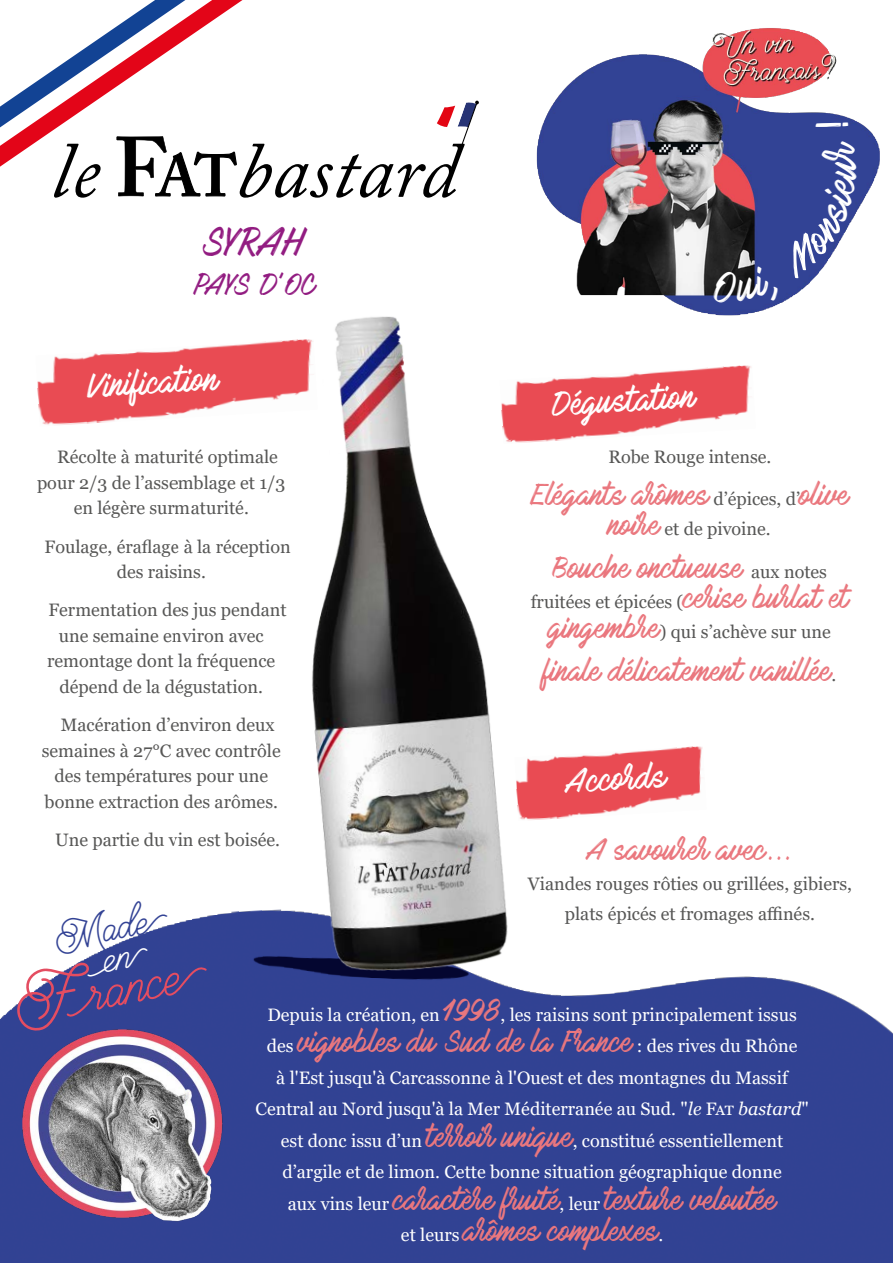
<style>
.page{position:relative;width:893px;height:1263px;background:#fff}
.page>*{position:absolute;margin:0;border:0;box-sizing:border-box;transform-origin:0 0}
.t1{font:51px "Brayden Script";color:#e44d61}
.t2{font:37.5px "Brayden Script";color:#334395}
.t3{font:36px "Mark My Words";letter-spacing:-.03em;color:#921c81}
.t4{font:30px "Mark My Words";color:#fff}
.t5{font:27px/31.5px "Mark My Words";color:#ea777e;text-align:center}
.t6{font:27px "Mark My Words";letter-spacing:-.07em;color:#921c81}
.t7{font:18px/30px "Georgia";color:#575756;text-align:center}
.t8{font:18px/31.5px "Georgia";color:#fff;text-align:center}
.s1{font-family:"Georgia";font-size:18px;color:#575756}
.s2{font-family:"Mark My Words";font-size:27px;color:#ea777e}
.s3{font-size:64.5px}
.s4{font-family:"Georgia";font-size:18px;color:#fff}
.s5{font-style:italic}
</style>
<div class="page">
<img style="left:0;top:927px;width:893px;height:336px">
<img style="left:22px;top:1029px;width:203px;height:194px">
<img style="left:537px;top:28px;width:283px;height:287px">
<img style="left:37px;top:351px;width:123px;height:74px">
<img style="left:631px;top:365px;width:120px;height:68px">
<img style="left:631px;top:746px;width:72px;height:62px">
<img style="left:160px;top:275px;width:471px;height:724px">
<svg style="left:0;top:0;width:479px;height:198px"></svg>
<svg style="left:712px;top:112px;width:144px;height:191px;background:#4e528a"></svg>
<svg style="left:85px;top:947px;width:65px;height:32px;background:#404f9a"></svg>
<h3 class="t3" style="left:203px;top:222px;width:105px">SYRAH</h3>
<h3 class="t6" style="left:194px;top:269px;width:122px">PAYS D'OC</h3>
<h3 class="t4" style="left:86px;top:370px;width:133px;rotate:-4deg">Vinification</h3>
<h3 class="t4" style="left:550px;top:389px;width:146px;rotate:-4deg">Dégustation</h3>
<p class="t7" style="left:608px;top:442px;width:165px">Robe Rouge intense.</p>
<h3 class="t5" style="left:531px;top:480px;width:320px">Elégants arômes <span class="s1">d’épices, d’</span>olive</h3>
<p class="t7" style="left:57px;top:442px;width:222px">Récolte à maturité optimale</p>
<p class="t7" style="left:37px;top:468px;width:250px">pour 2/3 de l’assemblage et 1/3</p>
<p class="t7" style="left:74px;top:493px;width:177px">en légère surmaturité.</p>
<p class="t7" style="left:117px;top:534px;width:176px;line-height:25.5px;text-align:left;text-indent:-72px">Foulage, éraflage à la réception des raisins.</p>
<p class="t7" style="left:49px;top:595px;width:240px">Fermentation des jus pendant</p>
<p class="t7" style="left:59px;top:621px;width:206px">une semaine environ avec</p>
<p class="t7" style="left:47px;top:646px;width:230px">remontage dont la fréquence</p>
<p class="t7" style="left:59px;top:672px;width:205px">dépend de la dégustation.</p>
<p class="t7" style="left:61px;top:710px;width:215px">Macération d’environ deux</p>
<p class="t7" style="left:42px;top:736px;width:240px">semaines à 27°C avec contrôle</p>
<p class="t7" style="left:54px;top:761px;width:215px">des températures pour une</p>
<p class="t7" style="left:45px;top:787px;width:235px">bonne extraction des arômes.</p>
<p class="t7" style="left:55px;top:825px;width:226px">Une partie du vin est boisée.</p>
<p class="t7" style="left:609px;top:514px;width:163px"><span class="s2">noire</span> et de pivoine.</p>
<h3 class="t5" style="left:553px;top:553px;width:276px">Bouche onctueuse <span class="s1">aux notes</span></h3>
<p class="t7" style="left:531px;top:587px;width:320px">fruitées et épicées (<span class="s2">cerise burlat et gingembre</span>) qui s’achève sur une</p>
<h3 class="t5" style="left:544px;top:656px;width:294px">finale délicatement vanillée<span class="s1">.</span></h3>
<h3 class="t4" style="left:565px;top:766px;width:102px;rotate:-4deg">Accords</h3>
<h3 class="t5" style="left:588px;top:835px;width:206px">A savourer avec...</h3>
<p class="t7" style="left:528px;top:869px;width:326px">Viandes rouges rôties ou grillées, gibiers, plats épicés et fromages affinés.</p>
<h2 class="t2" style="left:51px;top:916px;width:113px;rotate:-11deg">Made</h2>
<h1 class="t1" style="left:11px;top:977px;width:192px;rotate:-11deg"><span class="s3">F</span>rance</h1>
<p class="t8" style="left:267px;top:999px;width:531px">Depuis la création, en <span class="s2">1998</span>, les raisins sont principalement issus</p>
<h3 class="t5" style="left:267px;top:1027px;width:532px"><span class="s4">des</span> vignobles du Sud de la France <span class="s4">: des rives du Rhône</span></h3>
<p class="t8" style="left:255px;top:1062px;width:555px">à l'Est jusqu'à Carcassonne à l'Ouest et des montagnes du Massif Central au Nord jusqu'à la Mer Méditerranée au Sud. "<span class="s5">le</span> Fat <span class="s5">bastard</span>" est donc issu d’un <span class="s2">terroir unique</span>, constitué essentiellement d’argile et de limon. Cette bonne situation géographique donne</p>
<h3 class="t5" style="left:288px;top:1185px;width:490px"><span class="s4">aux vins leur</span> caractère fruité<span class="s4">, leur</span> texture veloutée <span class="s4">et leurs</span> arômes complexes<span class="s4">.</span></h3>
</div>
